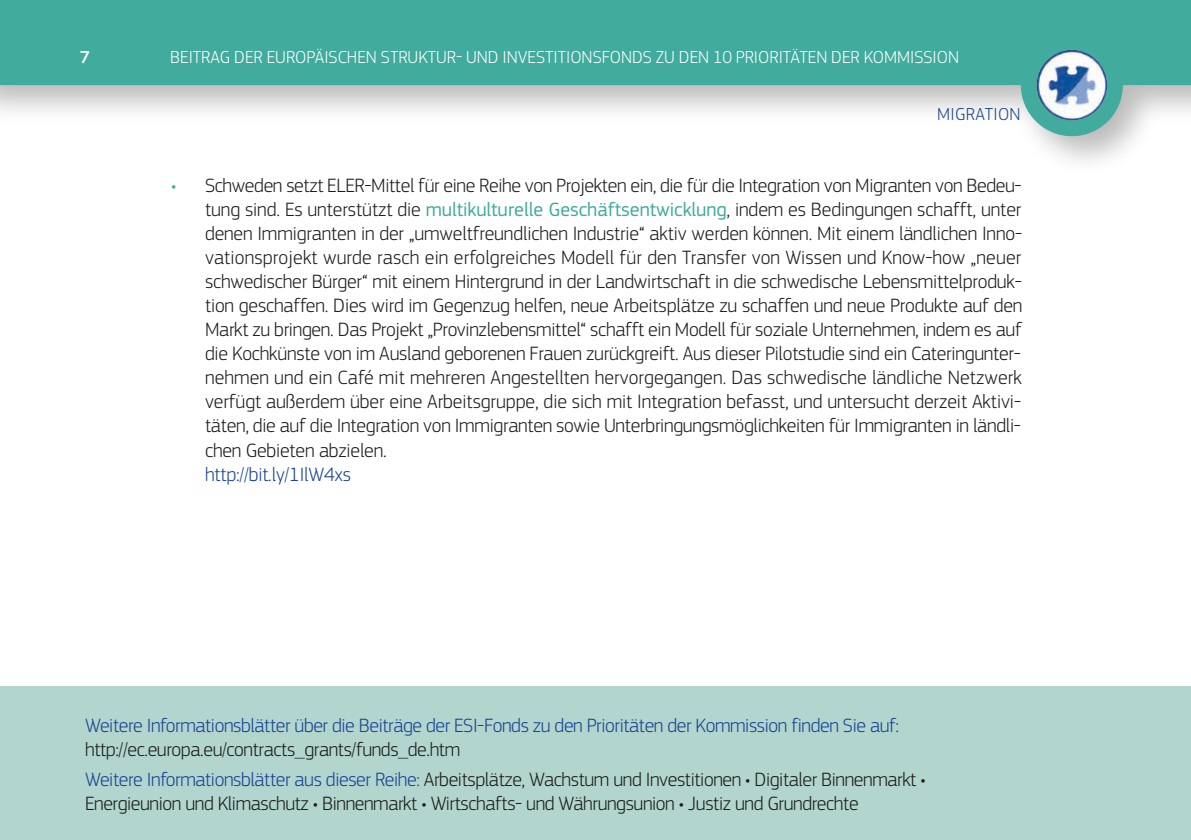
<style>
.page{position:relative;width:1191px;height:840px;background:#fff}
.page>*{position:absolute;margin:0;border:0;box-sizing:border-box;transform-origin:0 0}
.t1{font:300 20px/24px "EC Square Sans Pro";letter-spacing:-.01em;color:#1c1c1b}
.t2{font:300 20px "EC Square Sans Pro";letter-spacing:-.02em;color:#184393}
.t3{font:300 18px "EC Square Sans Pro";color:#fff}
.t4{font:300 18px "EC Square Sans Pro";letter-spacing:.02em;color:#184393}
.t5{font:500 18px "EC Square Sans Pro";color:#fff}
.s1{color:#41ab9d}
.s2{font-weight:400;color:#41ab9d}
.s3{color:#184393}
</style>
<div class="page">
<div style="left:0;top:686px;width:1191px;height:153px;background:#b2d5ce"></div>
<div style="left:0;top:0;width:1191px;height:175px;background:#1c1c1b;opacity:.3"></div>
<div style="left:0;top:0;width:1191px;height:85px;background:#41ab9d"></div>
<div style="left:1020px;top:34px;width:103px;height:102px;background:#41ab9d;border-radius:50%"></div>
<img style="left:1036px;top:50px;width:71px;height:70px">
<p class="t5" style="left:80px;top:47px;width:12px">7</p>
<p class="t3" style="left:170px;top:47px;width:790px">BEITRAG DER EUROPÄISCHEN STRUKTUR- UND INVESTITIONSFONDS ZU DEN 10 PRIORITÄTEN DER KOMMISSION</p>
<p class="t4" style="left:937px;top:104px;width:85px">MIGRATION</p>
<p class="t1" style="left:205px;top:173px;width:819px;text-indent:-34px"><span class="s1">•</span> Schweden setzt ELER-Mittel für eine Reihe von Projekten ein, die für die Integration von Migranten von Bedeu&shy;tung sind. Es unterstützt die <span class="s2">multikulturelle Geschäftsentwicklung</span>, indem es Bedingungen schafft, unter denen Immigranten in der „umweltfreundlichen Industrie“ aktiv werden können. Mit einem ländlichen Inno&shy;vationsprojekt wurde rasch ein erfolgreiches Modell für den Transfer von Wissen und Know-how „neuer schwedischer Bürger“ mit einem Hintergrund in der Landwirtschaft in die schwedische Lebensmittelproduk&shy;tion geschaffen. Dies wird im Gegenzug helfen, neue Arbeitsplätze zu schaffen und neue Produkte auf den Markt zu bringen. Das Projekt „Provinzlebensmittel“ schafft ein Modell für soziale Unternehmen, indem es auf die Kochkünste von im Ausland geborenen Frauen zurückgreift. Aus dieser Pilotstudie sind ein Cateringunter&shy;nehmen und ein Café mit mehreren Angestellten hervorgegangen. Das schwedische ländliche Netzwerk verfügt außerdem über eine Arbeitsgruppe, die sich mit Integration befasst, und untersucht derzeit Aktivi&shy;täten, die auf die Integration von Immigranten sowie Unterbringungsmöglichkeiten für Immigranten in ländli&shy;chen Gebieten abzielen.</p>
<p class="t2" style="left:205px;top:462px;width:147px">http://bit.ly/1IlW4xs</p>
<p class="t2" style="left:85px;top:713px;width:815px">Weitere Informationsblätter über die Beiträge der ESI-Fonds zu den Prioritäten der Kommission finden Sie auf:</p>
<p class="t1" style="left:85px;top:734px;width:842px;line-height:29.6px">http://ec.europa.eu/contracts_grants/funds_de.htm<br><span class="s3">Weitere Informationsblätter aus dieser Reihe:</span> Arbeitsplätze, Wachstum und Investitionen • Digitaler Binnenmarkt •</p>
<p class="t1" style="left:85px;top:790px;width:775px">Energieunion und Klimaschutz • Binnenmarkt • Wirtschafts- und Währungsunion • Justiz und Grundrechte</p>
</div>
